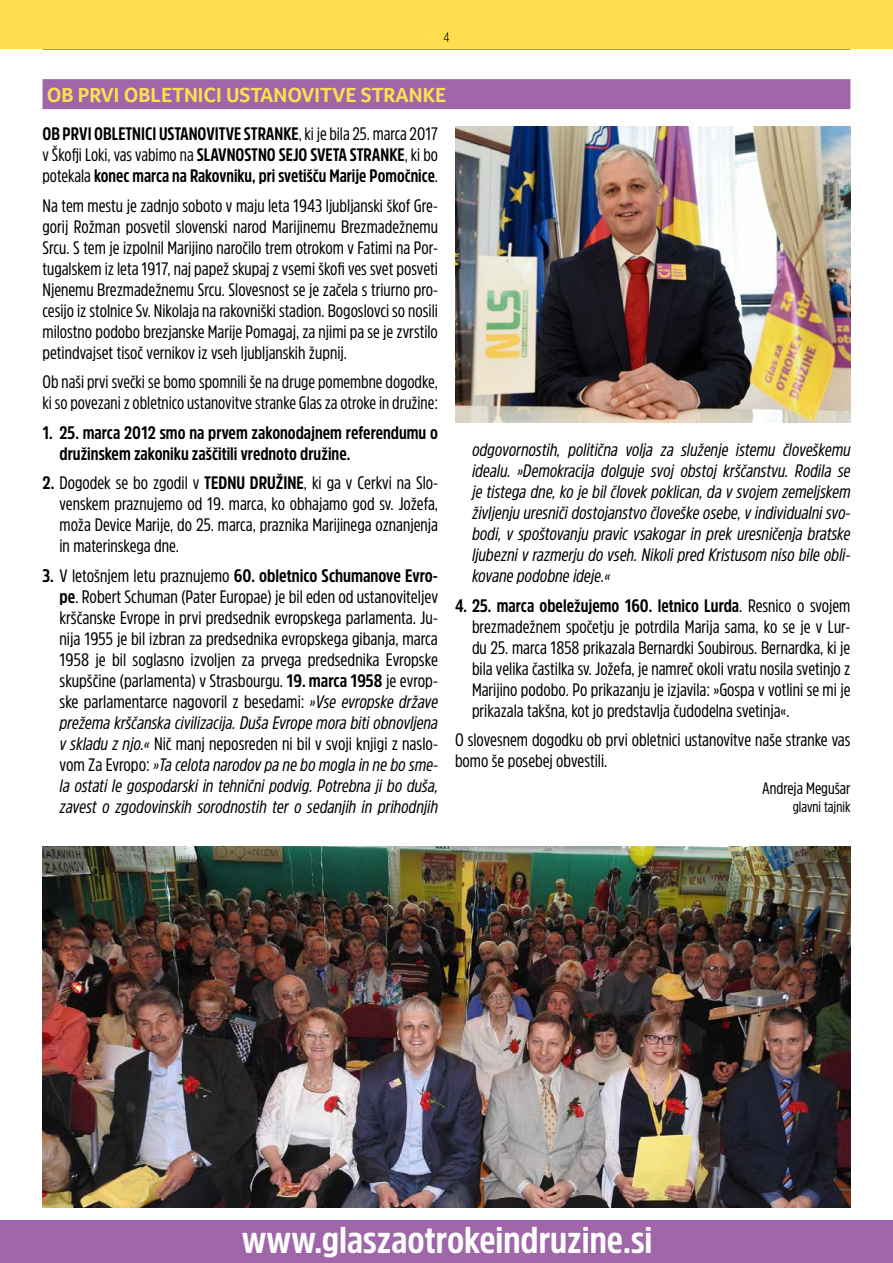
<style>
.page{position:relative;width:893px;height:1263px;background:#fff}
.page>*{position:absolute;margin:0;border:0;box-sizing:border-box;transform-origin:0 0}
.t1{font:700 37.05px "Amsi Pro Cond";color:#fff;scale:1.07 1}
.NASLOV_1{font:700 21px "Foco";color:#ffdf4f}
.BESEDILO{font:18px/21px "Amsi Pro Cond";color:#000;text-align:justify}
.BESEDILO-2{font:italic 18px/21px "Amsi Pro Cond";color:#000;text-align:justify}
.BESEDILO-3{font:700 18px/21px "Amsi Pro Cond";color:#000;text-align:justify}
.BESEDILO-4{font:16.5px "Amsi Pro Cond";color:#000}
.BESEDILO-5{font:15px "Amsi Pro Cond";color:#000}
.t2{font:300 13.5px "Amsi Pro Cond";color:#000}
.s1{font-weight:400}
.s2{font-weight:700}
.s3{font-style:italic}
</style>
<div class="page">
<div style="left:0;top:1220px;width:893px;height:43px;background:#a066aa"></div>
<hr style="left:43px;top:49px;width:807px;height:1px;background:#000">
<div style="left:43px;top:79px;width:807px;height:30px;background:#a066aa"></div>
<img style="left:43px;top:846px;width:807px;height:362px">
<img style="left:455px;top:127px;width:395px;height:295px">
<div style="left:0;top:0;width:893px;height:49px;background:#ffdf4f"></div>
<p class="t2" style="left:443px;top:28px;width:7px">4</p>
<p class="NASLOV_1" style="left:47px;top:81px;width:401px">OB PRVI OBLETNICI USTANOVITVE STRANKE</p>
<p class="BESEDILO-3" style="left:43px;top:123px;width:397px">OB PRVI OBLETNICI USTANOVITVE STRANKE<span class="s1">, ki je bila 25. marca 2017 v Škofji Loki, vas vabimo na</span> SLAVNOSTNO SEJO SVETA STRANKE<span class="s1">, ki bo potekala</span> konec marca na Rakovniku, pri svetišču Marije Pomočnice<span class="s1">.</span></p>
<p class="BESEDILO" style="left:43px;top:194px;width:397px">Na tem mestu je zadnjo soboto v maju leta 1943 ljubljanski škof Gre&shy;gorij Rožman posvetil slovenski narod Marijinemu Brezmadežnemu Srcu. S tem je izpolnil Marijino naročilo trem otrokom v Fatimi na Por&shy;tugalskem iz leta 1917, naj papež skupaj z vsemi škofi ves svet posveti Njenemu Brezmadežnemu Srcu. Slovesnost se je začela s triurno pro&shy;cesijo iz stolnice Sv. Nikolaja na rakovniški stadion. Bogoslovci so nosili milostno podobo brezjanske Marije Pomagaj, za njimi pa se je zvrstilo petindvajset tisoč vernikov iz vseh ljubljanskih župnij.</p>
<p class="BESEDILO" style="left:43px;top:371px;width:397px">Ob naši prvi svečki se bomo spomnili še na druge pomembne dogodke, ki so povezani z obletnico ustanovitve stranke Glas za otroke in družine:</p>
<p class="BESEDILO-3" style="left:60px;top:421px;width:380px;text-indent:-17px">1. 25. marca 2012 smo na prvem zakonodajnem referendumu o družinskem zakoniku zaščitili vrednoto družine.</p>
<p class="BESEDILO" style="left:60px;top:472px;width:380px;text-indent:-17px"><span class="s2">2.</span> Dogodek se bo zgodil v <span class="s2">TEDNU DRUŽINE</span>, ki ga v Cerkvi na Slo&shy;venskem praznujemo od 19. marca, ko obhajamo god sv. Jožefa, moža Device Marije, do 25. marca, praznika Marijinega oznanjenja in materinskega dne.</p>
<p class="BESEDILO" style="left:60px;top:564px;width:380px;text-indent:-17px"><span class="s2">3.</span> V letošnjem letu praznujemo <span class="s2">60. obletnico Schumanove Evro&shy;pe</span>. Robert Schuman (Pater Europae) je bil eden od ustanoviteljev krščanske Evrope in prvi predsednik evropskega parlamenta. Ju&shy;nija 1955 je bil izbran za predsednika evropskega gibanja, marca 1958 je bil soglasno izvoljen za prvega predsednika Evropske skupščine (parlamenta) v Strasbourgu. <span class="s2">19. marca 1958</span> je evrop&shy;ske parlamentarce nagovoril z besedami: <span class="s3">»Vse evropske države prežema krščanska civilizacija. Duša Evrope mora biti obnovljena v skladu z njo.«</span> Nič manj neposreden ni bil v svoji knjigi z naslo&shy;vom Za Evropo: <span class="s3">»Ta celota narodov pa ne bo mogla in ne bo sme&shy;la ostati le gospodarski in tehnični podvig. Potrebna ji bo duša, zavest o zgodovinskih sorodnostih ter o sedanjih in prihodnjih</span></p>
<p class="BESEDILO-2" style="left:472px;top:439px;width:380px">odgovornostih, politična volja za služenje istemu človeškemu idealu. »Demokracija dolguje svoj obstoj krščanstvu. Rodila se je tistega dne, ko je bil človek poklican, da v svojem zemeljskem življenju uresniči dostojanstvo človeške osebe, v individualni svo&shy;bodi, v spoštovanju pravic vsakogar in prek uresničenja bratske ljubezni v razmerju do vseh. Nikoli pred Kristusom niso bile obli&shy;kovane podobne ideje.«</p>
<p class="BESEDILO" style="left:472px;top:594px;width:380px;text-indent:-17px"><span class="s2">4. 25. marca obeležujemo 160. letnico Lurda</span>. Resnico o svojem brezmadežnem spočetju je potrdila Marija sama, ko se je v Lur&shy;du 25. marca 1858 prikazala Bernardki Soubirous. Bernardka, ki je bila velika častilka sv. Jožefa, je namreč okoli vratu nosila svetinjo z Marijino podobo. Po prikazanju je izjavila: »Gospa v votlini se mi je prikazala takšna, kot jo predstavlja čudodelna svetinja«.</p>
<p class="BESEDILO" style="left:455px;top:729px;width:397px">O slovesnem dogodku ob prvi obletnici ustanovitve naše stranke vas bomo še posebej obvestili.</p>
<p class="BESEDILO-4" style="left:762px;top:777px;width:90px">Andreja Megušar</p>
<p class="BESEDILO-5" style="left:793px;top:796px;width:59px">glavni tajnik</p>
<h1 class="t1" style="left:242px;top:1214px;width:385px">www.glaszaotrokeindruzine.si</h1>
</div>
